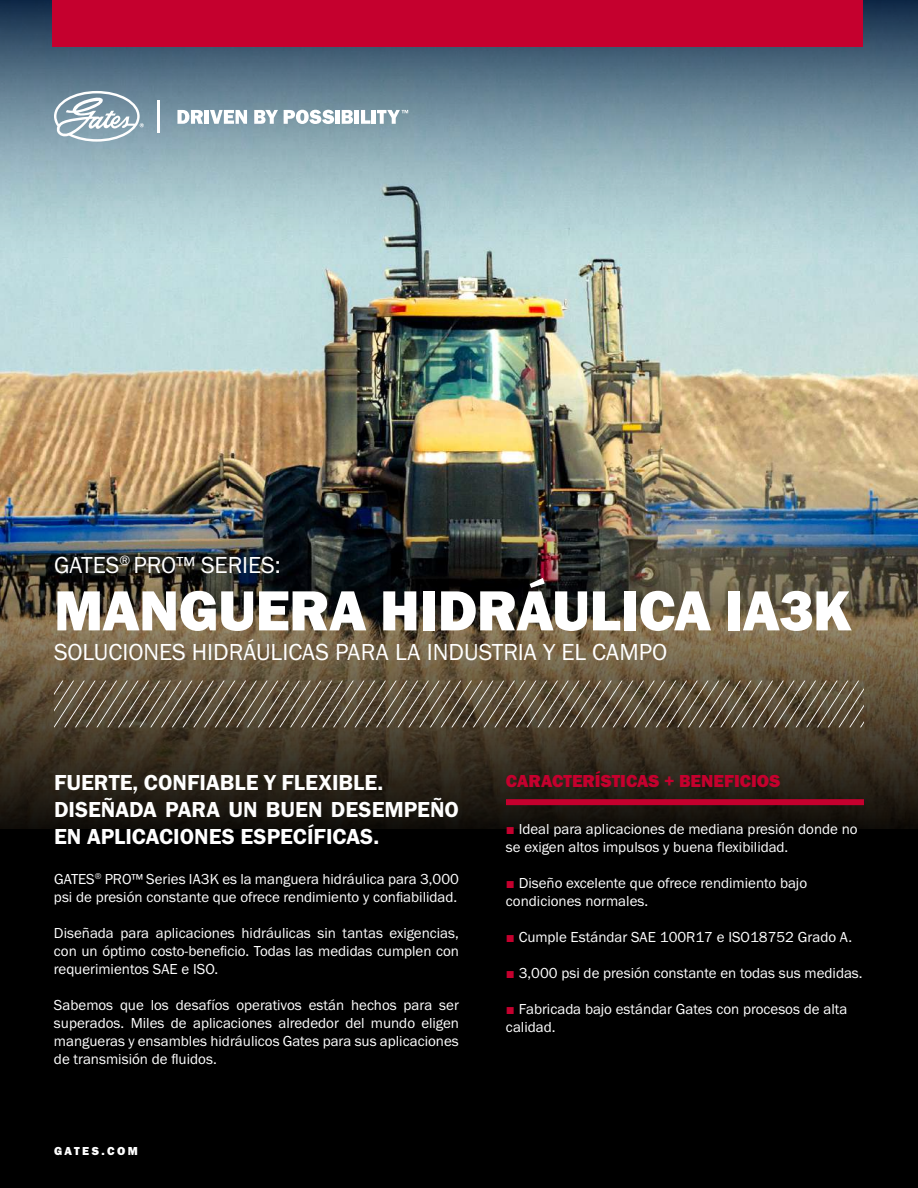
<style>
.page{position:relative;width:918px;height:1188px;background:#fff}
.page>*{position:absolute;margin:0;border:0;box-sizing:border-box;transform-origin:0 0}
.t1{font:58.5px "Franklin Gothic URW Hea";letter-spacing:-.01em;color:#fff}
.t2{font:24px "Franklin Gothic URW Boo";color:#fff}
.t3{font:22.5px/27px "Franklin Gothic URW Dem";color:#fff}
.t4{font:18px "Franklin Gothic URW Hea";color:#c5002e}
.t5{font:15px/18px "Franklin Gothic URW Boo";color:#fff}
.t6{font:12px "Franklin Gothic URW Hea";letter-spacing:.2em;color:#fff}
.s1{font-family:"Arial";font-weight:900;color:#c5002e}
</style>
<div class="page">
<img style="left:0;top:264px;width:918px;height:205px">
<svg style="left:0;top:0;width:918px;height:264px;background:#89a6b2"></svg>
<div style="left:0;top:830px;width:918px;height:358px;background:#000"></div>
<img style="left:0;top:469px;width:918px;height:361px">
<div style="left:52px;top:0;width:810px;height:47px;background:#c5002e"></div>
<hr style="left:157px;top:100px;width:3px;height:33px;background:#fff">
<svg style="left:177px;top:110px;width:26px;height:14px"></svg>
<hr style="left:205px;top:110px;width:4px;height:14px;background:#fff">
<svg style="left:210px;top:110px;width:37px;height:14px"></svg>
<svg style="left:254px;top:110px;width:24px;height:14px"></svg>
<svg style="left:284px;top:110px;width:50px;height:14px"></svg>
<div style="left:335px;top:110px;width:5px;height:14px;background:#fff"></div>
<svg style="left:342px;top:110px;width:11px;height:14px"></svg>
<hr style="left:355px;top:110px;width:4px;height:14px;background:#fff">
<svg style="left:361px;top:110px;width:9px;height:14px"></svg>
<hr style="left:372px;top:110px;width:4px;height:14px;background:#fff">
<svg style="left:377px;top:110px;width:31px;height:14px"></svg>
<svg style="left:54px;top:91px;width:90px;height:51px"></svg>
<svg style="left:54px;top:681px;width:810px;height:46px;background:#655946"></svg>
<div style="left:506px;top:799px;width:358px;height:6px;background:#c5002e"></div>
<h2 class="t2" style="left:54px;top:550px;width:228px">GATES<sup>®</sup> PRO™ SERIES:</h2>
<h1 class="t1" style="left:54px;top:573px;width:799px">MANGUERA HIDRÁULICA IA3K</h1>
<h2 class="t2" style="left:54px;top:637px;width:615px">SOLUCIONES HIDRÁULICAS PARA LA INDUSTRIA Y EL CAMPO</h2>
<h3 class="t3" style="left:54px;top:769px;width:406px">FUERTE, CONFIABLE Y FLEXIBLE.<br>DISEÑADA PARA UN BUEN DESEMPEÑO<br>EN APLICACIONES ESPECÍFICAS.</h3>
<p class="t5" style="left:54px;top:870px;width:406px">GATES<sup>®</sup> PRO™ Series IA3K es la manguera hidráulica para 3,000 psi de presión constante que ofrece rendimiento y confiabilidad.</p>
<p class="t5" style="left:54px;top:924px;width:407px;text-align:justify">Diseñada para aplicaciones hidráulicas sin tantas exigencias, con un óptimo costo-beneficio. Todas las medidas cumplen con requerimientos SAE e ISO.</p>
<p class="t5" style="left:54px;top:996px;width:406px;text-align:justify">Sabemos que los desafíos operativos están hechos para ser superados. Miles de aplicaciones alrededor del mundo eligen mangueras y ensambles hidráulicos Gates para sus aplicaciones de transmisión de fluidos.</p>
<p class="t6" style="left:54px;top:1143px;width:85px">GATES.COM</p>
<p class="t4" style="left:506px;top:770px;width:276px">CARACTERÍSTICAS + BENEFICIOS</p>
<p class="t5" style="left:506px;top:820px;width:353px"><span class="s1">■</span> Ideal para aplicaciones de mediana presión donde no se exigen altos impulsos y buena flexibilidad.</p>
<p class="t5" style="left:506px;top:874px;width:303px"><span class="s1">■</span> Diseño excelente que ofrece rendimiento bajo condiciones normales.</p>
<p class="t5" style="left:506px;top:928px;width:348px"><span class="s1">■</span> Cumple Estándar SAE 100R17 e ISO18752 Grado A.</p>
<p class="t5" style="left:506px;top:964px;width:358px"><span class="s1">■</span> 3,000 psi de presión constante en todas sus medidas.</p>
<p class="t5" style="left:506px;top:1000px;width:343px"><span class="s1">■</span> Fabricada bajo estándar Gates con procesos de alta calidad.</p>
</div>
